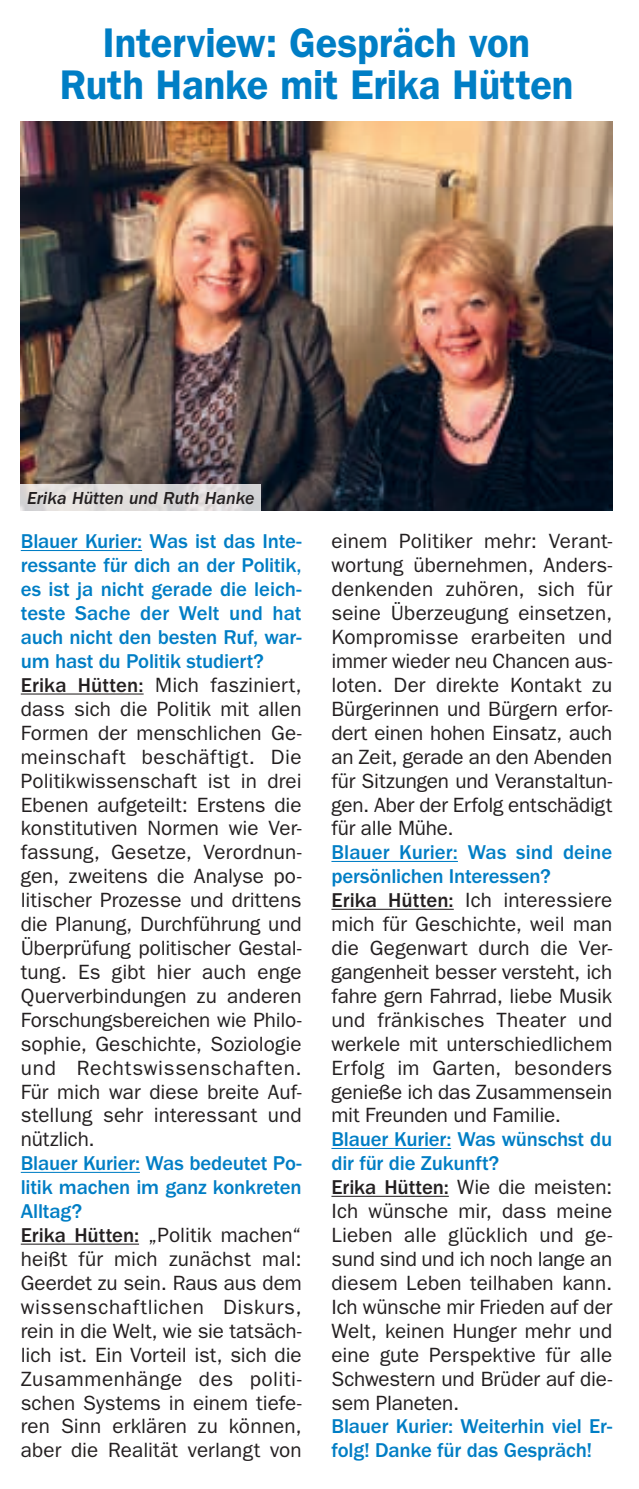
<style>
.page{position:relative;width:639px;height:1489px;background:#fff}
.page>*{position:absolute;margin:0;border:0;box-sizing:border-box;transform-origin:0 0}
.Headline_Demi{font:600 41.62px/42.8px "Franklin Gothic";letter-spacing:-.005em;color:#007ec5;text-align:center;scale:.96 1}
.Fließtext_Einzug{font:20.7px/23.8px "Franklin Gothic";letter-spacing:-.005em;color:#231f20;text-align:justify}
.Fließtext_Head_FETT{font:500 20.7px/23.8px "Franklin Gothic";letter-spacing:-.01em;color:#007ec5}
.Bildunterschrift_Blo{font:italic 500 18px "Franklin Gothic";color:#231f20}
.s1{font-weight:500}
</style>
<div class="page">
<hr style="left:21px;top:550px;width:121px;height:1px;background:#007ec5">
<hr style="left:21px;top:693px;width:122px;height:2px;background:#231f20">
<hr style="left:21px;top:1172px;width:119px;height:1px;background:#007ec5">
<hr style="left:21px;top:1244px;width:118px;height:1px;background:#231f20">
<hr style="left:331px;top:861px;width:127px;height:1px;background:#007ec5">
<hr style="left:331px;top:909px;width:122px;height:1px;background:#231f20">
<hr style="left:331px;top:1148px;width:120px;height:1px;background:#007ec5">
<hr style="left:331px;top:1196px;width:117px;height:1px;background:#231f20">
<img style="left:21px;top:121px;width:591px;height:389px">
<svg style="left:21px;top:484px;width:240px;height:27px;background:#dedbdb"></svg>
<p class="Headline_Demi" style="left:60px;top:21px;width:536px">Interview: Gespräch von<br>Ruth Hanke mit Erika Hütten</p>
<p class="Bildunterschrift_Blo" style="left:27px;top:488px;width:229px">Erika Hütten und Ruth Hanke</p>
<p class="Fließtext_Head_FETT" style="left:21px;top:530px;width:282px;text-align:justify">Blauer Kurier: Was ist das Inte&shy;ressante für dich an der Politik, es ist ja nicht gerade die leich&shy;teste Sache der Welt und hat auch nicht den besten Ruf, war&shy;um hast du Politik studiert?</p>
<p class="Fließtext_Einzug" style="left:21px;top:673px;width:282px"><span class="s1">Erika Hütten:</span> Mich fasziniert, dass sich die Politik mit allen Formen der menschlichen Ge&shy;meinschaft beschäftigt. Die Politikwissenschaft ist in drei Ebenen aufgeteilt: Erstens die konstitutiven Normen wie Ver&shy;fassung, Gesetze, Verordnun&shy;gen, zweitens die Analyse po&shy;litischer Prozesse und drittens die Planung, Durchführung und Überprüfung politischer Gestal&shy;tung. Es gibt hier auch enge Querverbindungen zu anderen Forschungsbereichen wie Philo&shy;sophie, Geschichte, Soziologie und Rechtswissenschaften.<br>Für mich war diese breite Auf&shy;stellung sehr interessant und nützlich.</p>
<p class="Fließtext_Head_FETT" style="left:21px;top:1152px;width:282px;text-align:justify">Blauer Kurier: Was bedeutet Po&shy;litik machen im ganz konkreten Alltag?</p>
<p class="Fließtext_Einzug" style="left:21px;top:1223px;width:282px"><span class="s1">Erika Hütten:</span> „Politik machen“ heißt für mich zunächst mal:<br>Geerdet zu sein. Raus aus dem wissenschaftlichen Diskurs, rein in die Welt, wie sie tatsäch&shy;lich ist. Ein Vorteil ist, sich die Zusammenhänge des politi&shy;schen Systems in einem tiefe&shy;ren Sinn erklären zu können, aber die Realität verlangt von</p>
<p class="Fließtext_Einzug" style="left:331px;top:530px;width:282px">einem Politiker mehr: Verant&shy;wortung übernehmen, Anders&shy;denkenden zuhören, sich für seine Überzeugung einsetzen, Kompromisse erarbeiten und immer wieder neu Chancen aus&shy;loten. Der direkte Kontakt zu Bürgerinnen und Bürgern erfor&shy;dert einen hohen Einsatz, auch an Zeit, gerade an den Abenden für Sitzungen und Veranstaltun&shy;gen. Aber der Erfolg entschädigt für alle Mühe.</p>
<p class="Fließtext_Head_FETT" style="left:331px;top:841px;width:282px">Blauer Kurier: Was sind deine persönlichen Interessen?</p>
<p class="Fließtext_Einzug" style="left:331px;top:888px;width:282px"><span class="s1">Erika Hütten:</span> Ich interessiere mich für Geschichte, weil man die Gegenwart durch die Ver&shy;gangenheit besser versteht, ich fahre gern Fahrrad, liebe Musik und fränkisches Theater und werkele mit unterschiedlichem Erfolg im Garten, besonders genieße ich das Zusammensein mit Freunden und Familie.</p>
<p class="Fließtext_Head_FETT" style="left:331px;top:1128px;width:282px">Blauer Kurier: Was wünschst du dir für die Zukunft?</p>
<p class="Fließtext_Einzug" style="left:331px;top:1175px;width:282px"><span class="s1">Erika Hütten:</span> Wie die meisten:<br>Ich wünsche mir, dass meine Lieben alle glücklich und ge&shy;sund sind und ich noch lange an diesem Leben teilhaben kann.<br>Ich wünsche mir Frieden auf der Welt, keinen Hunger mehr und eine gute Perspektive für alle Schwestern und Brüder auf die&shy;sem Planeten.</p>
<p class="Fließtext_Head_FETT" style="left:331px;top:1415px;width:282px">Blauer Kurier: Weiterhin viel Er&shy;folg! Danke für das Gespräch!</p>
</div>
